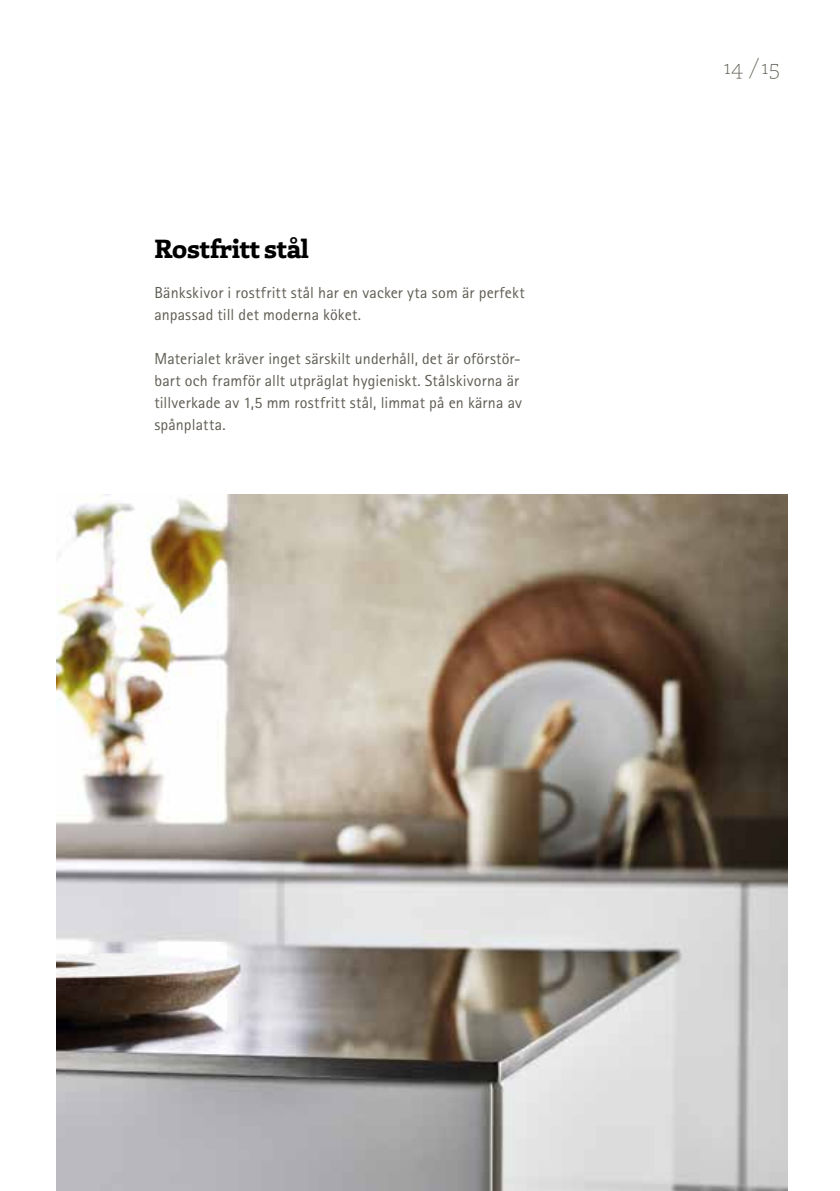
<style>
.page{position:relative;width:840px;height:1191px;background:#fff}
.page>*{position:absolute;margin:0;border:0;box-sizing:border-box;transform-origin:0 0}
.t1{font:800 28px "Laski Slab";letter-spacing:-.02em;color:#000}
.t2{font:300 22px "Laski Slab";color:#5e5c52}
.t3{font:16px/22px "Rotis Sans Serif Std";letter-spacing:.01em;color:#5e5c52}
</style>
<div class="page">
<img style="left:57px;top:494px;width:730px;height:697px">
<h1 class="t1" style="left:154px;top:231px;width:156px">Rostfritt stål</h1>
<p class="t3" style="left:154px;top:281px;width:371px">Bänkskivor i rostfritt stål har en vacker yta som är perfekt anpassad till det moderna köket.</p>
<p class="t3" style="left:154px;top:347px;width:369px">Materialet kräver inget särskilt underhåll, det är oförstör&shy;bart och framför allt utpräglat hygieniskt. Stålskivorna är tillverkade av 1,5 mm rostfritt stål, limmat på en kärna av spånplatta.</p>
<h2 class="t2" style="left:723px;top:53px;width:58px">14 /15</h2>
</div>
